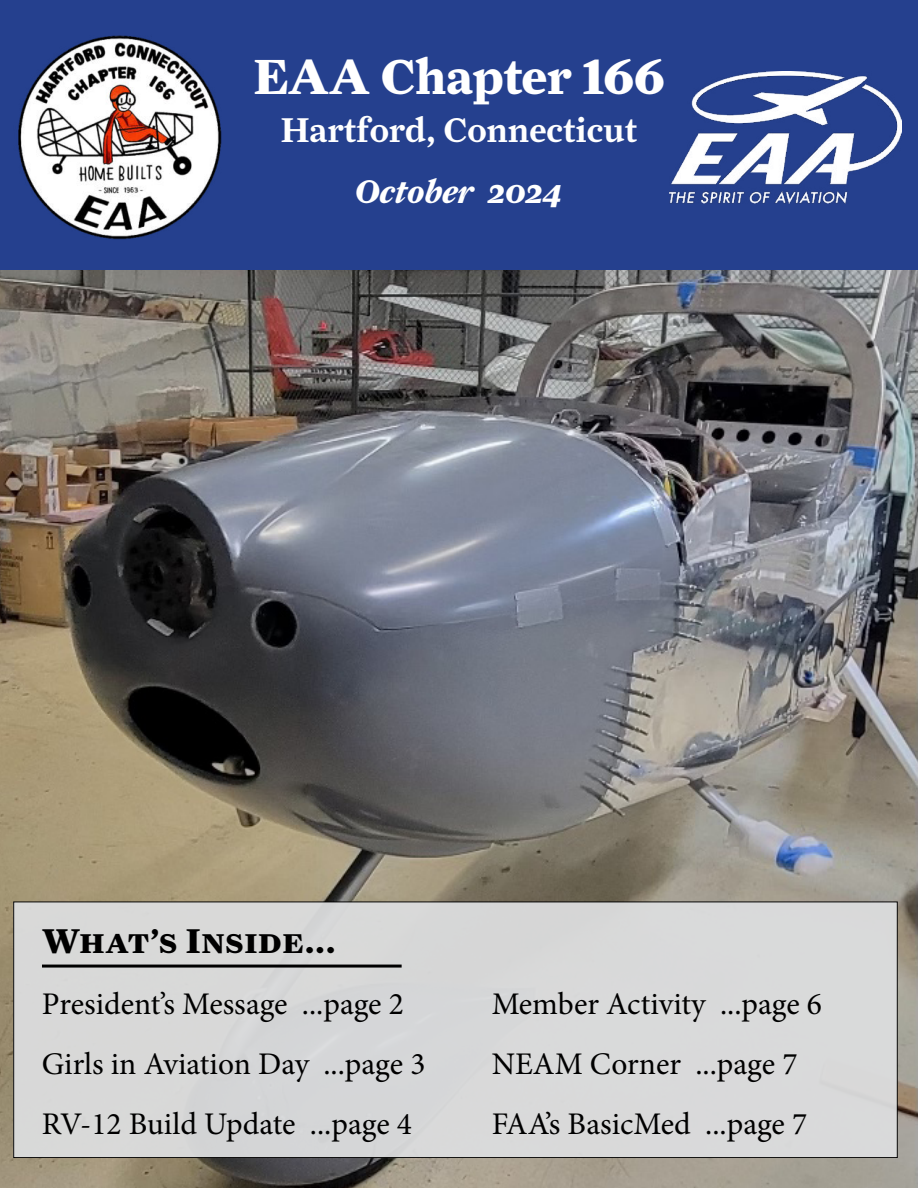
<style>
.page{position:relative;width:918px;height:1188px;background:#fff}
.page>*{position:absolute;margin:0;border:0;box-sizing:border-box;transform-origin:0 0}
.t1{font:49.5px "Farnham Text Bold LF";letter-spacing:-.01em;color:#fff}
.t2{font:34.5px "Farnham Text Semi";color:#fff}
.t3{font:34.5px "Farnham Text Bold SC";color:#000}
.t4{font:italic 700 33px "Farnham Text";color:#fff}
.t5{font:31.5px/60px "Minion Pro";color:#000}
</style>
<div class="page">
<img style="left:0;top:269px;width:918px;height:919px">
<div style="left:0;top:0;width:918px;height:269px;background:#25408e"></div>
<img style="left:18px;top:35px;width:204px;height:204px">
<img style="left:669px;top:71px;width:232px;height:133px">
<div style="left:14px;top:902px;width:883px;height:256px;background:#dcddde"></div>
<div style="left:14px;top:902px;width:883px;height:256px;border:1px solid #000"></div>
<hr style="left:42px;top:965px;width:360px;height:3px;background:#000">
<h1 class="t1" style="left:253px;top:56px;width:413px">EAA Chapter 166</h1>
<p class="t2" style="left:281px;top:115px;width:358px">Hartford, Connecticut</p>
<p class="t4" style="left:355px;top:178px;width:209px">October 2024</p>
<p class="t3" style="left:42px;top:920px;width:296px">What’s Inside...</p>
<p class="t5" style="left:42px;top:977px;width:385px">President’s Message ...page 2<br>Girls in Aviation Day ...page 3<br>RV-12 Build Update ...page 4</p>
<p class="t5" style="left:492px;top:977px;width:332px">Member Activity ...page 6<br>NEAM Corner ...page 7<br>FAA’s BasicMed ...page 7</p>
</div>
